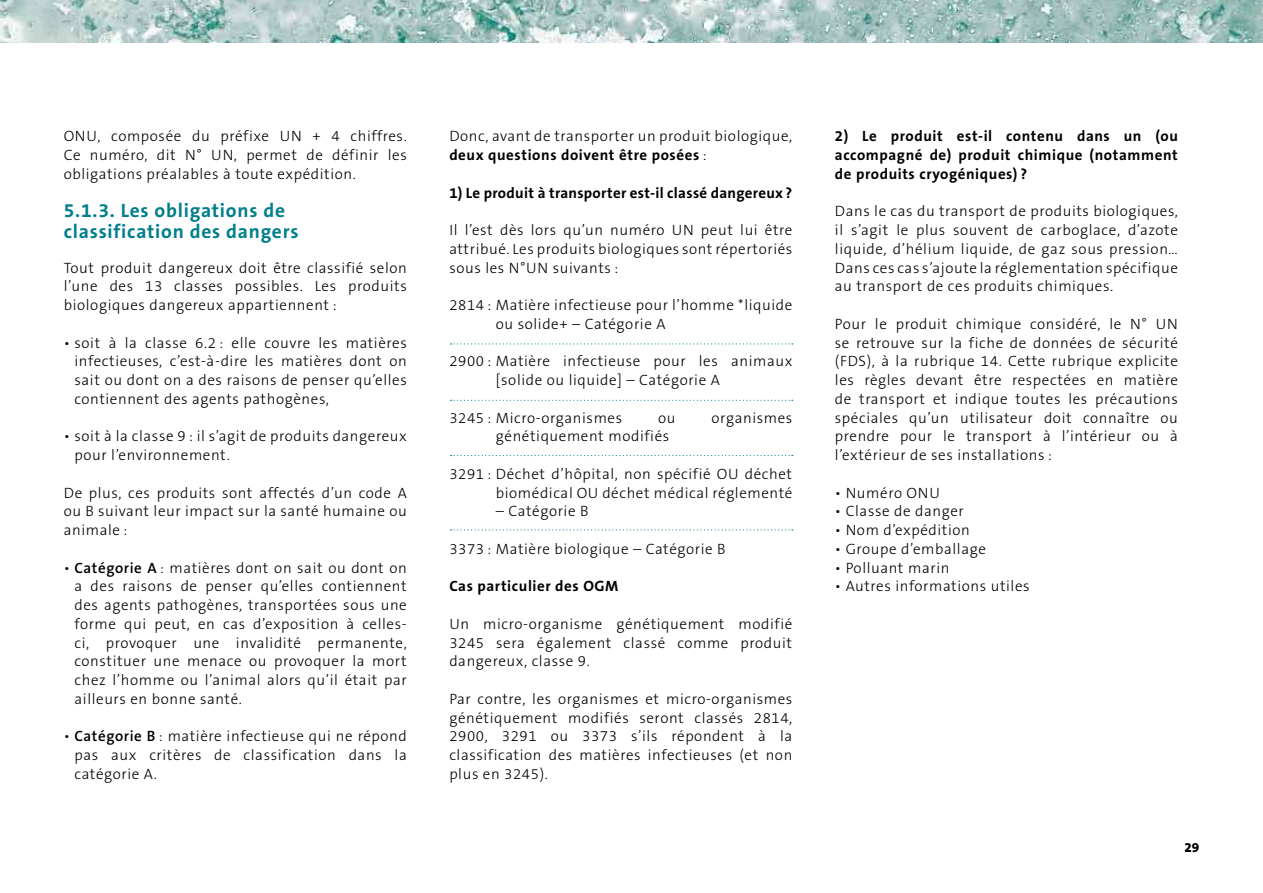
<style>
.page{position:relative;width:1263px;height:893px;background:#fff}
.page>*{position:absolute;margin:0;border:0;box-sizing:border-box;transform-origin:0 0}
.t1{font:700 19.5px/21px "The Sans B7";letter-spacing:.04em;color:#007f8b}
.t2{font:300 15px/18.8px "The Sans B3";letter-spacing:.04em;color:#000;text-align:justify}
.t3{font:700 15px/18.8px "The Sans B7";letter-spacing:.04em;color:#000;text-align:justify}
.t4{font:700 15px "The Sans B7";letter-spacing:.02em;color:#000}
.t5{font:800 13.5px "The Sans B8";color:#000}
.s1{font-family:"The Sans B6";font-weight:600}
.s2{font-family:"The Sans B3";font-weight:300}
</style>
<div class="page">
<img style="left:0;top:0;width:1263px;height:43px">
<svg style="left:450px;top:343px;width:343px;height:1px"></svg>
<svg style="left:450px;top:400px;width:343px;height:1px"></svg>
<svg style="left:450px;top:455px;width:343px;height:1px"></svg>
<svg style="left:450px;top:529px;width:343px;height:1px"></svg>
<p class="t2" style="left:64px;top:127px;width:345px">ONU, composée du préfixe UN + 4 chiffres.<br>Ce numéro, dit N° UN, permet de définir les obligations préalables à toute expédition.</p>
<h1 class="t1" style="left:64px;top:200px;width:236px">5.1.3. Les obligations de classification des dangers</h1>
<p class="t2" style="left:64px;top:259px;width:345px">Tout produit dangereux doit être classifié selon l’une des 13 classes possibles. Les produits biologiques dangereux appartiennent :</p>
<p class="t2" style="left:75px;top:334px;width:334px;text-indent:-11px">• soit à la classe 6.2 : elle couvre les matières infectieuses, c’est-à-dire les matières dont on sait ou dont on a des raisons de penser qu’elles contiennent des agents pathogènes,</p>
<p class="t2" style="left:75px;top:427px;width:334px;text-indent:-11px">• soit à la classe 9 : il s’agit de produits dangereux pour l’environnement.</p>
<p class="t2" style="left:64px;top:484px;width:344px">De plus, ces produits sont affectés d’un code A ou B suivant leur impact sur la santé humaine ou animale :</p>
<p class="t2" style="left:75px;top:559px;width:334px;text-indent:-11px">• <span class="s1">Catégorie A</span> : matières dont on sait ou dont on a des raisons de penser qu’elles contiennent des agents pathogènes, transportées sous une forme qui peut, en cas d’exposition à celles&shy;ci, provoquer une invalidité permanente, constituer une menace ou provoquer la mort chez l’homme ou l’animal alors qu’il était par ailleurs en bonne santé.</p>
<p class="t2" style="left:75px;top:727px;width:334px;text-indent:-11px">• <span class="s1">Catégorie B</span> : matière infectieuse qui ne répond pas aux critères de classification dans la catégorie A.</p>
<p class="t2" style="left:449px;top:127px;width:345px">Donc, avant de transporter un produit biologique,</p>
<p class="t3" style="left:449px;top:146px;width:259px">deux questions doivent être posées <span class="s2">:</span></p>
<p class="t4" style="left:449px;top:185px;width:344px">1) Le produit à transporter est-il classé dangereux ?</p>
<p class="t2" style="left:449px;top:221px;width:345px">Il l’est dès lors qu’un numéro UN peut lui être attribué. Les produits biologiques sont répertoriés sous les N°UN suivants :</p>
<p class="t2" style="left:496px;top:296px;width:298px;text-indent:-47px">2814 : Matière infectieuse pour l’homme *liquide ou solide+ – Catégorie A</p>
<p class="t2" style="left:496px;top:352px;width:298px;text-indent:-47px">2900 : Matière infectieuse pour les animaux [solide ou liquide] – Catégorie A</p>
<p class="t2" style="left:449px;top:409px;width:174px">3245 : Micro-organismes</p>
<p class="t2" style="left:658px;top:409px;width:19px">ou</p>
<p class="t2" style="left:712px;top:409px;width:82px">organismes</p>
<p class="t2" style="left:496px;top:427px;width:175px">génétiquement modifiés</p>
<p class="t2" style="left:449px;top:465px;width:345px;text-align:right">3291 : Déchet d’hôpital, non spécifié OU déchet biomédical OU déchet médical réglementé</p>
<p class="t2" style="left:496px;top:502px;width:94px">– Catégorie B</p>
<p class="t2" style="left:449px;top:540px;width:278px">3373 : Matière biologique – Catégorie B</p>
<p class="t3" style="left:449px;top:577px;width:171px">Cas particulier des OGM</p>
<p class="t2" style="left:449px;top:615px;width:345px">Un micro-organisme génétiquement modifié 3245 sera également classé comme produit dangereux, classe 9.</p>
<p class="t2" style="left:449px;top:690px;width:345px">Par contre, les organismes et micro-organismes génétiquement modifiés seront classés 2814, 2900, 3291 ou 3373 s’ils répondent à la classification des matières infectieuses (et non plus en 3245).</p>
<p class="t3" style="left:835px;top:127px;width:345px">2) Le produit est-il contenu dans un (ou accompagné de) produit chimique (notamment de produits cryogéniques) ?</p>
<p class="t2" style="left:835px;top:202px;width:345px">Dans le cas du transport de produits biologiques, il s’agit le plus souvent de carboglace, d’azote liquide, d’hélium liquide, de gaz sous pression… Dans ces cas s’ajoute la réglementation spécifique au transport de ces produits chimiques.</p>
<p class="t2" style="left:835px;top:315px;width:345px">Pour le produit chimique considéré, le N° UN se retrouve sur la fiche de données de sécurité (FDS), à la rubrique 14. Cette rubrique explicite les règles devant être respectées en matière de transport et indique toutes les précautions spéciales qu’un utilisateur doit connaître ou prendre pour le transport à l’intérieur ou à l’extérieur de ses installations :</p>
<p class="t2" style="left:835px;top:484px;width:106px">• Numéro ONU</p>
<p class="t2" style="left:835px;top:502px;width:130px">• Classe de danger</p>
<p class="t2" style="left:835px;top:521px;width:136px">• Nom d’expédition</p>
<p class="t2" style="left:835px;top:540px;width:152px">• Groupe d’emballage</p>
<p class="t2" style="left:835px;top:559px;width:116px">• Polluant marin</p>
<p class="t2" style="left:835px;top:577px;width:196px">• Autres informations utiles</p>
<p class="t5" style="left:1184px;top:840px;width:16px">29</p>
</div>
